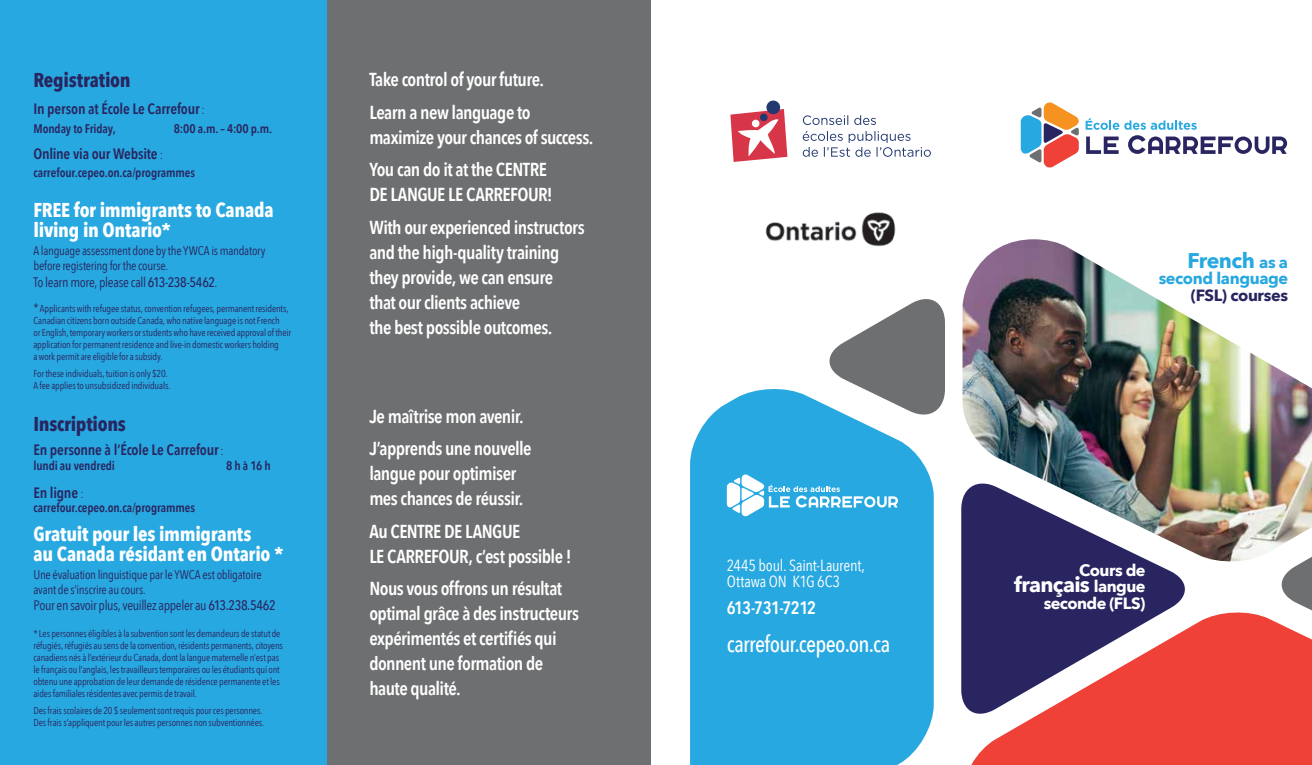
<style>
.page{position:relative;width:1312px;height:765px;background:#fff}
.page>*{position:absolute;margin:0;border:0;box-sizing:border-box;transform-origin:0 0}
.t1{font:500 22.88px "Avenir Next Condensed";letter-spacing:-.025em;color:#fff}
.t2{font:700 21.25px "Avenir Next";letter-spacing:-.03em;color:#fff}
.t3{font:700 21.25px "Avenir Next";letter-spacing:-.025em;color:#28a8e0}
.t4{font:700 20px/20px "Avenir Next Condensed";letter-spacing:-.015em;color:#fff}
.t5{font:700 20px "Avenir Next Condensed";letter-spacing:-.015em;color:#282560}
.t6{font:600 18.75px/25px "Avenir Next Condensed";letter-spacing:-.03em;color:#fff}
.t7{font:600 18px "Avenir Next Condensed";letter-spacing:-.035em;color:#fff}
.t8{font:700 16.25px "Avenir Next";letter-spacing:-.035em;color:#fff}
.t9{font:700 16.25px "Avenir Next";letter-spacing:-.025em;color:#28a8e0}
.t10{font:700 16.25px "Avenir Next";letter-spacing:-.025em;color:#282560}
.t11{font:16.12px/16.1px "Avenir Next Condensed";letter-spacing:-.015em;color:#fff}
.t12{font:600 15px "Avenir Next Condensed";letter-spacing:-.015em;color:#282560}
.t13{font:13.75px "Avenir Next Condensed";letter-spacing:-.025em;color:#282560}
.t14{font:12.5px/15px "Avenir Next Condensed";letter-spacing:-.02em;color:#282560}
.t15{font:600 12.5px "Avenir Next Condensed";letter-spacing:-.01em;color:#282560}
.t16{font:10px/12px "Avenir Next Condensed";letter-spacing:-.015em;color:#282560}
.s1{font-weight:400;font-size:12.5px}
.s2{font-weight:500}
.s3{font-size:12.5px}
.s4{font-size:16.25px}
</style>
<div class="page">
<div style="left:971px;top:612px;width:340px;height:153px;background:#ef4137"></div>
<div style="left:0;top:0;width:327px;height:765px;background:#28a8e0"></div>
<div style="left:327px;top:0;width:323px;height:765px;background:#6e6f71"></div>
<svg style="left:961px;top:502px;width:228px;height:218px;fill:#282560"></svg>
<img style="left:962px;top:239px;width:349px;height:325px">
<svg style="left:1085px;top:118px;width:201px;height:36px"></svg>
<svg style="left:1020px;top:102px;width:58px;height:66px"></svg>
<div style="left:690px;top:389px;width:243px;height:376px;background:#28a8e0"></div>
<svg style="left:824px;top:299px;width:121px;height:121px"></svg>
<svg style="left:726px;top:474px;width:171px;height:42px"></svg>
<svg style="left:802px;top:131px;width:128px;height:26px"></svg>
<svg style="left:802px;top:115px;width:73px;height:10px"></svg>
<div style="left:766px;top:101px;width:14px;height:13px;background:#213970;border-radius:50%"></div>
<svg style="left:730px;top:109px;width:57px;height:53px"></svg>
<svg style="left:1276px;top:530px;width:35px;height:103px"></svg>
<img style="left:765px;top:212px;width:131px;height:35px">
<h3 class="t5" style="left:33px;top:68px;width:99px">Registration</h3>
<h3 class="t12" style="left:33px;top:96px;width:173px">In person at École Le Carrefour <span class="s1">:</span></h3>
<p class="t15" style="left:33px;top:118px;width:84px">Monday to Friday,</p>
<p class="t15" style="left:174px;top:118px;width:100px">8:00 a.m. – 4:00 p.m.</p>
<h3 class="t12" style="left:33px;top:140px;width:131px">Online via our Website <span class="s1">:</span></h3>
<p class="t15" style="left:33px;top:162px;width:163px">carrefour.cepeo.on.ca/programmes</p>
<h3 class="t4" style="left:33px;top:200px;width:242px">FREE for immigrants to Canada living in Ontario*</h3>
<p class="t14" style="left:33px;top:243px;width:233px">A language assessment done by the YWCA is mandatory before registering for the course.</p>
<h3 class="t13" style="left:33px;top:270px;width:186px">To learn more, please call <span class="s2">613-238-5462</span>.</h3>
<p class="t16" style="left:33px;top:302px;width:259px"><span class="s3">*</span> Applicants with refugee status, convention refugees, permanent residents, Canadian citizens born outside Canada, who native language is not French<br>or English, temporary workers or students who have received approval of their application for permanent residence and live-in domestic workers holding<br>a work permit are eligible for a subsidy.</p>
<p class="t16" style="left:33px;top:367px;width:138px">For these individuals, tuition is only $20.<br>A fee applies to unsubsidized individuals.</p>
<h3 class="t5" style="left:33px;top:412px;width:94px">Inscriptions</h3>
<h3 class="t12" style="left:33px;top:436px;width:192px">En personne à l’École Le Carrefour <span class="s1">:</span></h3>
<p class="t15" style="left:33px;top:455px;width:83px">lundi au vendredi</p>
<p class="t15" style="left:226px;top:455px;width:46px">8 h à 16 h</p>
<h3 class="t12" style="left:33px;top:479px;width:52px">En ligne <span class="s1">:</span></h3>
<p class="t15" style="left:33px;top:497px;width:163px">carrefour.cepeo.on.ca/programmes</p>
<h3 class="t4" style="left:33px;top:523px;width:251px">Gratuit pour les immigrants<br>au Canada résidant en Ontario *</h3>
<p class="t14" style="left:33px;top:566px;width:230px">Une évaluation linguistique par le YWCA est obligatoire avant de s’inscrire au cours.</p>
<h3 class="t13" style="left:33px;top:594px;width:244px">Pour en savoir plus, veuillez appeler au <span class="s2">613.238.5462</span></h3>
<p class="t16" style="left:33px;top:627px;width:251px">* Les personnes éligibles à la subvention sont les demandeurs de statut de réfugiés, réfugiés au sens de la convention, résidents permanents, citoyens canadiens nés à l’extérieur du Canada, dont la langue maternelle n’est pas le français ou l’anglais, les travailleurs temporaires ou les étudiants qui ont obtenu une approbation de leur demande de résidence permanente et les aides familiales résidentes avec permis de travail.</p>
<p class="t16" style="left:33px;top:704px;width:232px">Des frais scolaires de 20 $ seulement sont requis pour ces personnes.<br>Des frais s’appliquent pour les autres personnes non subventionnées.</p>
<h3 class="t6" style="left:369px;top:63px;width:176px;line-height:32.5px">Take control of your future.<br>Learn a new language to</h3>
<h3 class="t6" style="left:369px;top:121px;width:225px;line-height:32.5px">maximize your chances of success.<br>You can do it at the CENTRE</h3>
<h3 class="t6" style="left:369px;top:178px;width:217px;line-height:32.5px">DE LANGUE LE CARREFOUR!<br>With our experienced instructors</h3>
<h3 class="t6" style="left:369px;top:239px;width:191px">and the high-quality training they provide, we can ensure that our clients achieve<br>the best possible outcomes.</h3>
<h3 class="t6" style="left:369px;top:400px;width:164px;line-height:32.5px">Je maîtrise mon avenir.<br>J’apprends une nouvelle</h3>
<h3 class="t6" style="left:369px;top:461px;width:156px">langue pour optimiser mes chances de réussir.</h3>
<h3 class="t6" style="left:369px;top:518px;width:204px">Au CENTRE DE LANGUE<br>LE CARREFOUR, c’est possible !</h3>
<h3 class="t6" style="left:369px;top:576px;width:211px">Nous vous offrons un résultat optimal grâce à des instructeurs expérimentés et certifiés qui donnent une formation de haute qualité.</h3>
<h3 class="t11" style="left:726px;top:556px;width:139px">2445 boul. Saint-Laurent,<br>Ottawa ON K1G 6C3</h3>
<h3 class="t7" style="left:726px;top:593px;width:91px">613-731-7212</h3>
<h1 class="t1" style="left:726px;top:631px;width:165px">carrefour.cepeo.on.ca</h1>
<h2 class="t3" style="left:1187px;top:242px;width:102px">French <span class="s4">as a</span></h2>
<h3 class="t9" style="left:1158px;top:265px;width:131px">second language</h3>
<h3 class="t10" style="left:1190px;top:281px;width:99px">(FSL) courses</h3>
<h3 class="t8" style="left:1079px;top:556px;width:68px">Cours de</h3>
<h2 class="t2" style="left:1014px;top:567px;width:133px">français <span class="s4">langue</span></h2>
<h3 class="t8" style="left:1043px;top:589px;width:103px">seconde (FLS)</h3>
</div>
